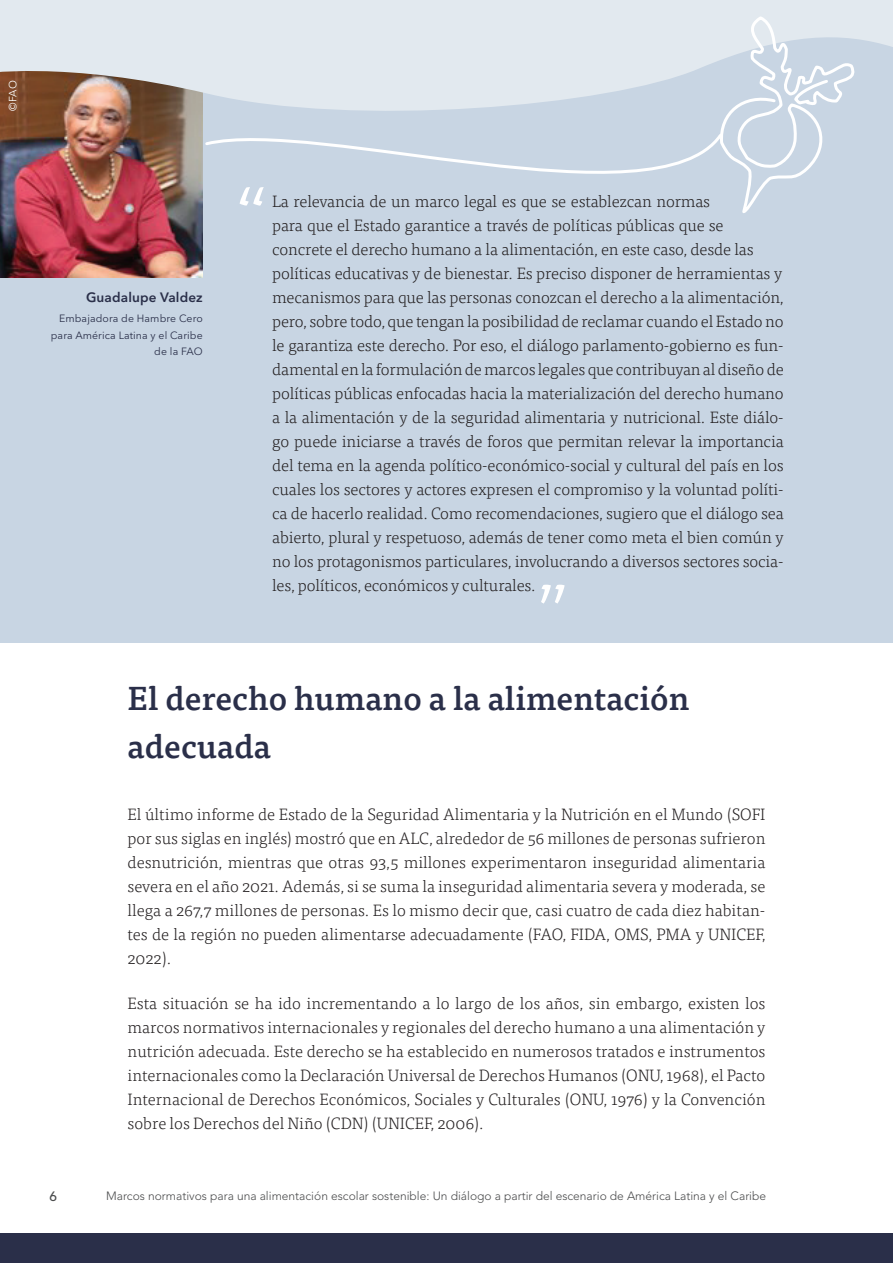
<style>
.page{position:relative;width:893px;height:1263px;background:#fff}
.page>*{position:absolute;margin:0;border:0;box-sizing:border-box;transform-origin:0 0}
.t1{font:300 93px "Tisa OT";color:#fff}
.t2{font:500 33px/48px "Tisa OT";color:#2a2f49}
.t3{font:300 16.5px/24px "Tisa OT";letter-spacing:-.01em;color:#231f20;text-align:justify}
.t4{font:600 13.5px "Avenir Next LT Pro";letter-spacing:.01em;color:#2a2f49}
.t5{font:500 13.5px "Avenir";color:#4b4c4d}
.t6{font:300 12px "Avenir";color:#4b4c4d}
.t7{font:10.5px/16.5px "Avenir Next LT Pro";letter-spacing:.01em;color:#2a2f49;text-align:right}
.t8{font:10.5px "Avenir Next LT Pro";color:#fff}
</style>
<div class="page">
<div style="left:0;top:1233px;width:893px;height:30px;background:#2a2f49"></div>
<div style="left:0;top:0;width:893px;height:642px;background:#c8d5e3"></div>
<img style="left:0;top:128px;width:203px;height:150px">
<svg style="left:0;top:0;width:893px;height:128px;background:#d5d7db"></svg>
<svg style="left:719px;top:14px;width:138px;height:199px"></svg>
<svg style="left:203px;top:118px;width:523px;height:95px"></svg>
<p class="t8" style="left:7px;top:111px;width:32px;rotate:-90deg">©FAO</p>
<p class="t4" style="left:86px;top:289px;width:118px">Guadalupe Valdez</p>
<p class="t7" style="left:51px;top:310px;width:153px">Embajadora de Hambre Cero para América Latina y el Caribe de la FAO</p>
<h1 class="t1" style="left:234px;top:167px;width:36px">“</h1>
<p class="t3" style="left:272px;top:189px;width:513px;text-align:left">La relevancia de un marco legal es que se establezcan normas<br>para que el Estado garantice a través de políticas públicas que se concrete el derecho humano a la alimentación, en este caso, desde las políticas educativas y de bienestar. Es preciso disponer de herramientas y mecanismos para que las personas conozcan el derecho a la alimentación, pero, sobre todo, que tengan la posibilidad de reclamar cuando el Estado no le garantiza este derecho. Por eso, el diálogo parlamento-gobierno es fun&shy;damental en la formulación de marcos legales que contribuyan al diseño de políticas públicas enfocadas hacia la materialización del derecho humano a la alimentación y de la seguridad alimentaria y nutricional. Este diálo&shy;go puede iniciarse a través de foros que permitan relevar la importancia del tema en la agenda político-económico-social y cultural del país en los cuales los sectores y actores expresen el compromiso y la voluntad políti&shy;ca de hacerlo realidad. Como recomendaciones, sugiero que el diálogo sea abierto, plural y respetuoso, además de tener como meta el bien común y no los protagonismos particulares, involucrando a diversos sectores socia&shy;les, políticos, económicos y culturales.</p>
<h1 class="t1" style="left:535px;top:565px;width:36px">”</h1>
<h2 class="t2" style="left:128px;top:675px;width:563px">El derecho humano a la alimentación adecuada</h2>
<p class="t3" style="left:128px;top:803px;width:639px">El último informe de Estado de la Seguridad Alimentaria y la Nutrición en el Mundo (SOFI por sus siglas en inglés) mostró que en ALC, alrededor de 56 millones de personas sufrieron desnutrición, mientras que otras 93,5 millones experimentaron inseguridad alimentaria severa en el año 2021. Además, si se suma la inseguridad alimentaria severa y moderada, se llega a 267,7 millones de personas. Es lo mismo decir que, casi cuatro de cada diez habitan&shy;tes de la región no pueden alimentarse adecuadamente (FAO, FIDA, OMS, PMA y UNICEF, 2022).</p>
<p class="t3" style="left:128px;top:992px;width:639px">Esta situación se ha ido incrementando a lo largo de los años, sin embargo, existen los marcos normativos internacionales y regionales del derecho humano a una alimentación y nutrición adecuada. Este derecho se ha establecido en numerosos tratados e instrumentos internacionales como la Declaración Universal de Derechos Humanos (ONU, 1968), el Pacto Internacional de Derechos Económicos, Sociales y Culturales (ONU, 1976) y la Convención sobre los Derechos del Niño (CDN) (UNICEF, 2006).</p>
<p class="t5" style="left:49px;top:1188px;width:9px">6</p>
<p class="t6" style="left:106px;top:1188px;width:661px">Marcos normativos para una alimentación escolar sostenible: Un diálogo a partir del escenario de América Latina y el Caribe</p>
</div>
